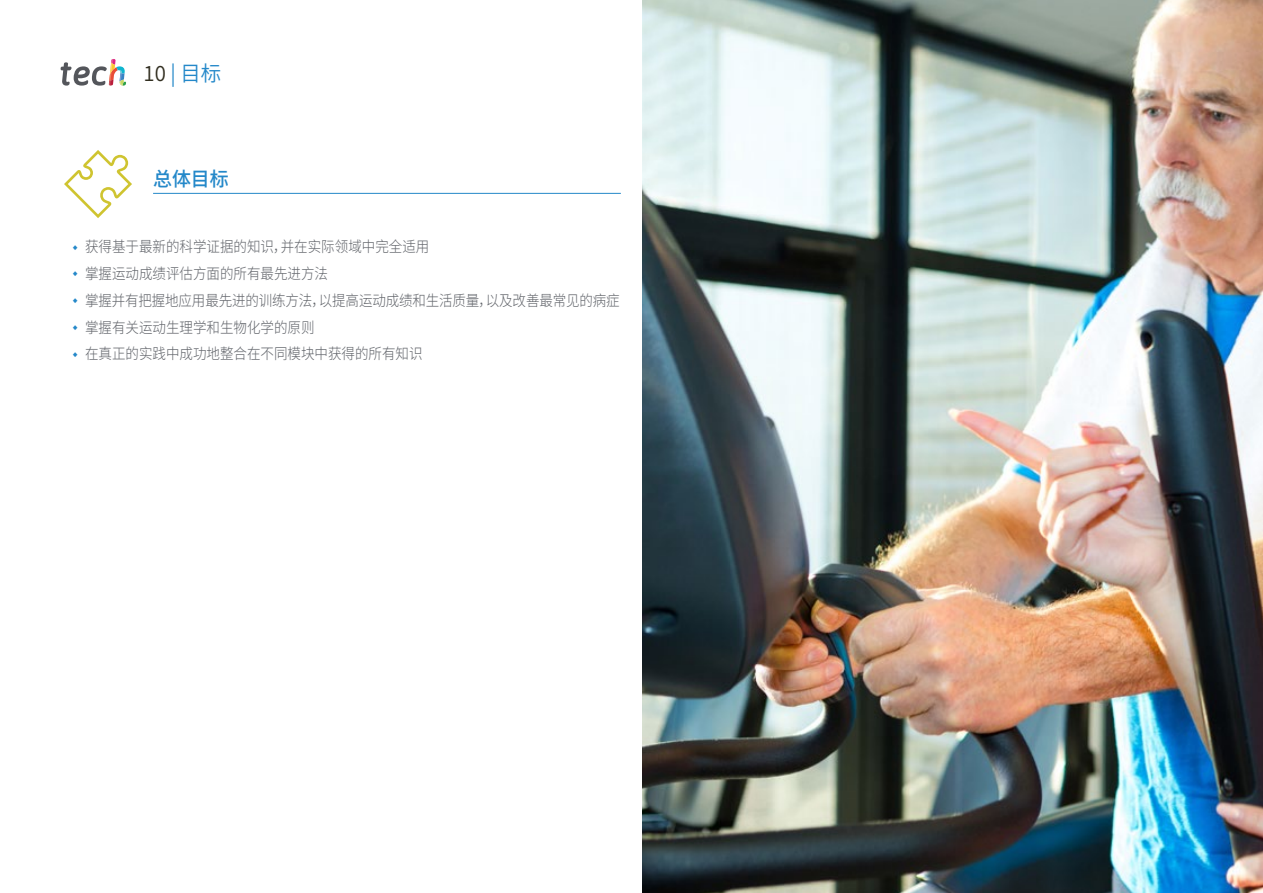
<style>
.page{position:relative;width:1263px;height:893px;background:#fff}
.page>*{position:absolute;margin:0;border:0;box-sizing:border-box;transform-origin:0 0}
.t1{font:21px "Source Han Sans CN";color:#2488c9}
.t2{font:500 19.5px "Source Han Sans CN";color:#2488c9}
.t3{font:300 15px/26.7px "Source Han Sans CN";color:#61646a;scale:.9 1}
.s1{color:#312e20}
</style>
<div class="page">
<hr style="left:153px;top:193px;width:468px;height:1px;background:#2488c9">
<svg style="left:64px;top:150px;width:68px;height:68px"></svg>
<img style="left:642px;top:0;width:621px;height:893px">
<svg style="left:61px;top:59px;width:65px;height:27px"></svg>
<h1 class="t1" style="left:144px;top:61px;width:79px"><span class="s1">10</span> | 目标</h1>
<h2 class="t2" style="left:153px;top:168px;width:77px">总体目标</h2>
<p class="t3" style="left:85px;top:234px;width:596px">获得基于最新的科学证据的知识，并在实际领域中完全适用<br>掌握运动成绩评估方面的所有最先进方法<br>掌握并有把握地应用最先进的训练方法，以提高运动成绩和生活质量，以及改善最常见的病症掌握有关运动生理学和生物化学的原则<br>在真正的实践中成功地整合在不同模块中获得的所有知识</p>
</div>
